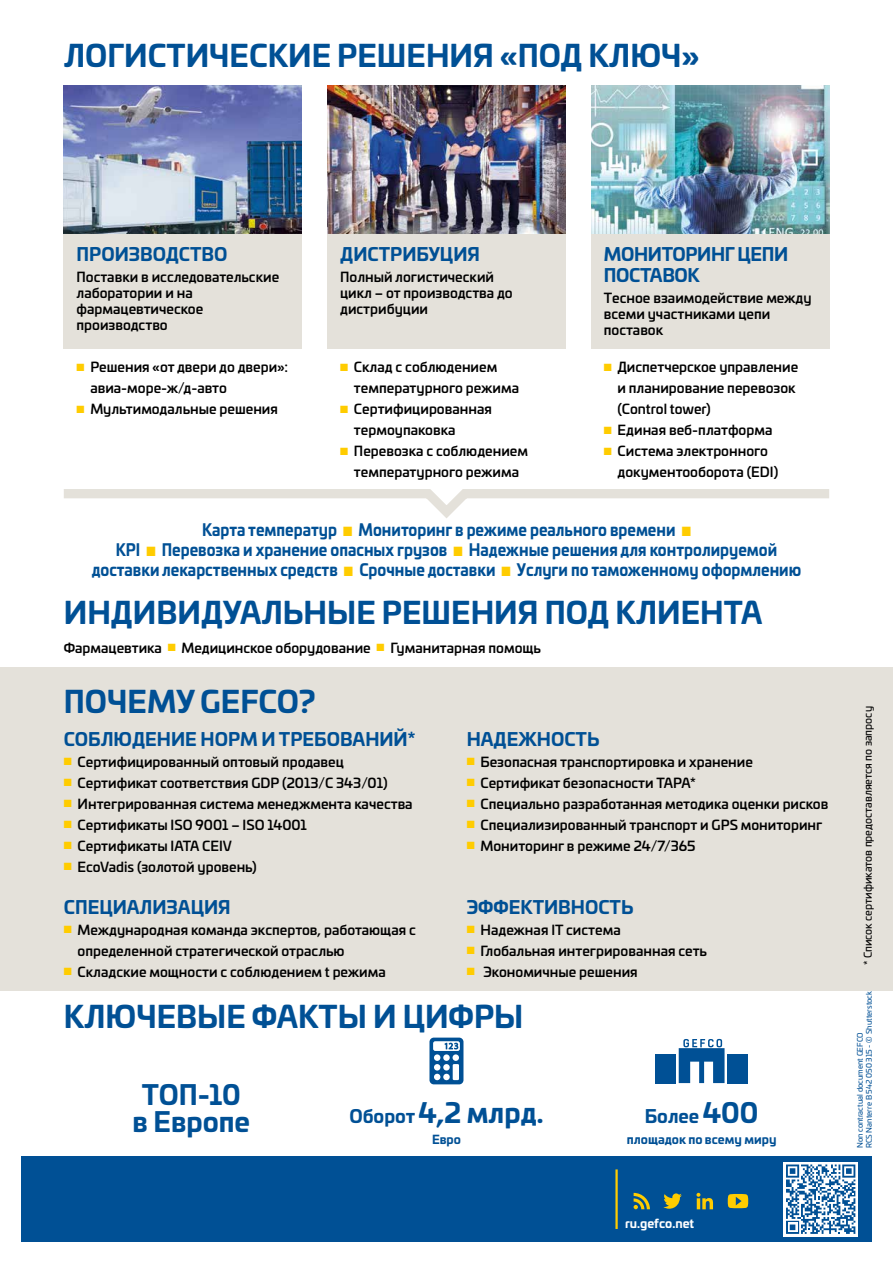
<style>
.page{position:relative;width:893px;height:1263px;background:#fff}
.page>*{position:absolute;margin:0;border:0;box-sizing:border-box;transform-origin:0 0}
.t1{font:700 30px "Univia Pro";color:#005095}
.t2{font:700 27px/27px "Univia Pro";color:#005095;text-align:center}
.t3{font:700 18px "Univia Pro";color:#005095}
.t4{font:700 18px/21px "Univia Pro";letter-spacing:-.02em;color:#005095}
.t5{font:700 16.5px/19.8px "Univia Pro";color:#005095;text-align:center;scale:.9 1}
.t6{font:500 13.5px/21px "Univia Pro";color:#000}
.t7{font:700 12px "Univia Pro";color:#005095}
.t8{font:700 12px "Univia Pro";color:#fff}
.t9{font:10.5px "Univia Pro";color:#000}
.t10{font:7.5px/9px "Univia Pro";color:#005095}
.s1{color:#fc0}
.s2{font-size:18px}
.s3{font-size:27px}
</style>
<div class="page">
<div style="left:21px;top:1157px;width:851px;height:85px;background:#005095"></div>
<hr style="left:615px;top:1169px;width:3px;height:60px;background:#fc0">
<div style="left:783px;top:1162px;width:75px;height:74px;background:#fff"></div>
<div style="left:784px;top:1162px;width:73px;height:74px;background:linear-gradient(to right,#fff,#fff)"></div>
<svg style="left:786px;top:1164px;width:69px;height:70px"></svg>
<img style="left:64px;top:85px;width:238px;height:149px">
<img style="left:327px;top:85px;width:239px;height:149px">
<img style="left:591px;top:85px;width:238px;height:149px">
<svg style="left:429px;top:1037px;width:34px;height:47px"></svg>
<div style="left:656px;top:1054px;width:20px;height:29px;background:#005095"></div>
<div style="left:727px;top:1054px;width:20px;height:29px;background:#005095"></div>
<svg style="left:679px;top:1039px;width:45px;height:44px"></svg>
<svg style="left:64px;top:489px;width:765px;height:29px"></svg>
<div style="left:0;top:668px;width:893px;height:323px;background:#e4e1da"></div>
<svg style="left:634px;top:1193px;width:16px;height:16px"></svg>
<svg style="left:663px;top:1193px;width:19px;height:16px"></svg>
<svg style="left:696px;top:1193px;width:17px;height:16px"></svg>
<svg style="left:728px;top:1194px;width:20px;height:14px"></svg>
<div style="left:64px;top:234px;width:238px;height:115px;background:#e4e1da"></div>
<div style="left:327px;top:234px;width:239px;height:115px;background:#e4e1da"></div>
<div style="left:591px;top:234px;width:238px;height:115px;background:#e4e1da"></div>
<h1 class="t1" style="left:64px;top:31px;width:637px">ЛОГИСТИЧЕСКИЕ РЕШЕНИЯ «ПОД КЛЮЧ»</h1>
<h3 class="t3" style="left:77px;top:240px;width:152px">ПРОИЗВОДСТВО</h3>
<p class="t6" style="left:77px;top:267px;width:204px;line-height:16.2px">Поставки в исследовательские лаборатории и на фармацевтическое производство</p>
<p class="t6" style="left:90px;top:356px;width:199px;text-indent:-14px"><span class="s1">■</span> Решения «от двери до двери»: авиа-море-ж/д-авто</p>
<p class="t6" style="left:77px;top:398px;width:203px"><span class="s1">■</span> Мультимодальные решения</p>
<h3 class="t3" style="left:340px;top:240px;width:141px">ДИСТРИБУЦИЯ</h3>
<p class="t6" style="left:340px;top:267px;width:174px;line-height:16.2px">Полный логистический цикл – от производства до дистрибуции</p>
<p class="t6" style="left:354px;top:356px;width:167px;text-indent:-14px"><span class="s1">■</span> Склад с соблюдением температурного режима</p>
<p class="t6" style="left:354px;top:398px;width:139px;text-indent:-14px"><span class="s1">■</span> Сертифицированная термоупаковка</p>
<p class="t6" style="left:340px;top:440px;width:189px;text-align:center"><span class="s1">■</span> Перевозка с соблюдением температурного режима</p>
<h3 class="t4" style="left:604px;top:242px;width:186px">МОНИТОРИНГ ЦЕПИ<br>ПОСТАВОК</h3>
<p class="t6" style="left:604px;top:288px;width:209px;line-height:16.2px">Тесное взаимодействие между всеми участниками цепи поставок</p>
<p class="t6" style="left:617px;top:356px;width:182px;text-indent:-14px"><span class="s1">■</span> Диспетчерское управление и планирование перевозок (Control tower)</p>
<p class="t6" style="left:604px;top:419px;width:170px"><span class="s1">■</span> Единая веб-платформа</p>
<p class="t6" style="left:618px;top:440px;width:162px;text-indent:-14px"><span class="s1">■</span> Система электронного документооборота (EDI)</p>
<p class="t5" style="left:92px;top:519px;width:790px">Карта температур <span class="s1">■</span> Мониторинг в режиме реального времени <span class="s1">■<br></span>KPI <span class="s1">■</span> Перевозка и хранение опасных грузов <span class="s1">■</span> Надежные решения для контролируемой доставки лекарственных средств <span class="s1">■</span> Срочные доставки <span class="s1">■</span> Услуги по таможенному оформлению</p>
<h1 class="t1" style="left:64px;top:588px;width:700px">ИНДИВИДУАЛЬНЫЕ РЕШЕНИЯ ПОД КЛИЕНТА</h1>
<p class="t6" style="left:64px;top:636px;width:479px">Фармацевтика <span class="s1">■</span> Медицинское оборудование <span class="s1">■</span> Гуманитарная помощь</p>
<h1 class="t1" style="left:64px;top:678px;width:253px">ПОЧЕМУ GEFCO?</h1>
<h3 class="t3" style="left:64px;top:725px;width:353px">СОБЛЮДЕНИЕ НОРМ И ТРЕБОВАНИЙ*</h3>
<p class="t6" style="left:64px;top:750px;width:282px"><span class="s1">■</span> Сертифицированный оптовый продавец</p>
<p class="t6" style="left:64px;top:771px;width:325px"><span class="s1">■</span> Сертификат соответствия GDP (2013/C 343/01)</p>
<p class="t6" style="left:64px;top:792px;width:350px"><span class="s1">■</span> Интегрированная система менеджмента качества</p>
<p class="t6" style="left:64px;top:813px;width:245px"><span class="s1">■</span> Сертификаты ISO 9001 – ISO 14001</p>
<p class="t6" style="left:64px;top:834px;width:170px"><span class="s1">■</span> Сертификаты IATA CEIV</p>
<p class="t6" style="left:64px;top:855px;width:195px"><span class="s1">■</span> EcoVadis (золотой уровень)</p>
<h3 class="t3" style="left:64px;top:893px;width:168px">СПЕЦИАЛИЗАЦИЯ</h3>
<p class="t6" style="left:78px;top:918px;width:340px;text-indent:-14px"><span class="s1">■</span> Международная команда экспертов, работающая с определенной стратегической отраслью</p>
<p class="t6" style="left:64px;top:960px;width:324px"><span class="s1">■</span> Складские мощности с соблюдением t режима</p>
<h3 class="t3" style="left:467px;top:725px;width:134px">НАДЕЖНОСТЬ</h3>
<p class="t6" style="left:467px;top:750px;width:288px"><span class="s1">■</span> Безопасная транспортировка и хранение</p>
<p class="t6" style="left:467px;top:771px;width:231px"><span class="s1">■</span> Сертификат безопасности TAPA*</p>
<p class="t6" style="left:467px;top:792px;width:363px"><span class="s1">■</span> Специально разработанная методика оценки рисков</p>
<p class="t6" style="left:467px;top:813px;width:357px"><span class="s1">■</span> Специализированный транспорт и GPS мониторинг</p>
<p class="t6" style="left:467px;top:834px;width:230px"><span class="s1">■</span> Мониторинг в режиме 24/7/365</p>
<h3 class="t3" style="left:467px;top:893px;width:168px">ЭФФЕКТИВНОСТЬ</h3>
<p class="t6" style="left:467px;top:918px;width:156px"><span class="s1">■</span> Надежная IT система</p>
<p class="t6" style="left:467px;top:939px;width:242px"><span class="s1">■</span> Глобальная интегрированная сеть</p>
<p class="t6" style="left:467px;top:960px;width:173px"><span class="s1">■</span> Экономичные решения</p>
<h1 class="t1" style="left:64px;top:992px;width:461px">КЛЮЧЕВЫЕ ФАКТЫ И ЦИФРЫ</h1>
<h2 class="t2" style="left:133px;top:1079px;width:119px">ТОП-10 в Европе</h2>
<h2 class="t2" style="left:349px;top:1097px;width:196px"><span class="s2">Оборот</span> 4,2 млрд.</h2>
<p class="t7" style="left:432px;top:1130px;width:30px">Евро</p>
<h3 class="t3" style="left:645px;top:1102px;width:115px">Более <span class="s3">400</span></h3>
<p class="t7" style="left:627px;top:1130px;width:151px">площадок по всему миру</p>
<p class="t8" style="left:625px;top:1213px;width:70px">ru.gefco.net</p>
<p class="t9" style="left:860px;top:965px;width:261px;rotate:-90deg">* Список сертификатов предоставляется по запросу</p>
<p class="t10" style="left:855px;top:1148px;width:158px;rotate:-90deg">Non contractual document GEFCO<br>RCS Nanterre B 542 050 315 - © Shutterstock</p>
</div>
